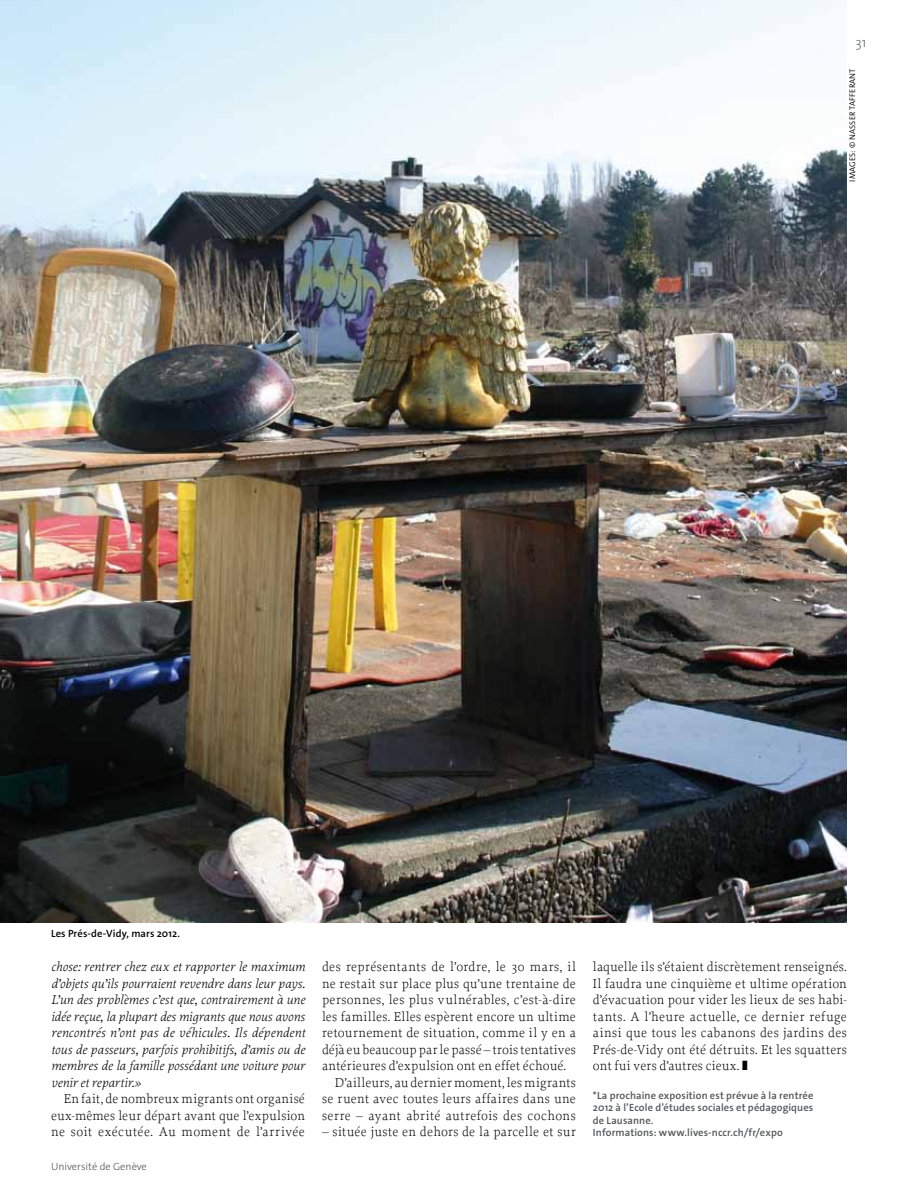
<style>
.page{position:relative;width:898px;height:1204px;background:#fff}
.page>*{position:absolute;margin:0;border:0;box-sizing:border-box;transform-origin:0 0}
.t1{font:300 13.5px/16.5px "Proforma";letter-spacing:.02em;color:#000;text-align:justify}
.t2{font:italic 300 13.5px/16.5px "Proforma";color:#000;text-align:justify}
.t3{font:200 13.5px "The Sans Os F";color:#505559}
.t4{font:600 10.5px/12.6px "The Sans Os F";letter-spacing:.01em;color:#505559}
.t5{font:600 10.5px "The Sans Os F";letter-spacing:.015em;color:#000}
.t6{font:300 10.5px "The Sans Os F";color:#505559}
.t7{font:300 8.25px "The Sans Os F";letter-spacing:.02em;color:#000}
</style>
<div class="page">
<img style="left:0;top:0;width:846px;height:922px">
<p class="t3" style="left:855px;top:34px;width:12px">31</p>
<p class="t7" style="left:846px;top:182px;width:115px;rotate:-90deg">images: © Nasse r Tafferant</p>
<p class="t5" style="left:51px;top:926px;width:130px">Les Prés-de-Vidy, mars 2012.</p>
<p class="t2" style="left:51px;top:958px;width:255px">chose: rentrer chez eux et rapporter le maximum d’objets qu’ils pourraient revendre dans leur pays.<br>L’un des problèmes c’est que, contrairement à une idée reçue, la plupart des migrants que nous avons rencontrés n’ont pas de véhicules. Ils dépendent tous de passeurs, parfois prohibitifs, d’amis ou de membres de la famille possédant une voiture pour venir et repartir.»</p>
<p class="t1" style="left:51px;top:1090px;width:255px;text-indent:13px">En fait, de nombreux migrants ont organisé eux-mêmes leur départ avant que l’expulsion ne soit exécutée. Au moment de l’arrivée</p>
<p class="t6" style="left:51px;top:1159px;width:97px">Université de Genève</p>
<p class="t1" style="left:322px;top:958px;width:255px">des représentants de l’ordre, le 30 mars, il</p>
<p class="t1" style="left:322px;top:974px;width:255px">ne restait sur place plus qu’une trentaine de</p>
<p class="t1" style="left:322px;top:991px;width:255px">personnes, les plus vulnérables, c’est-à-dire</p>
<p class="t1" style="left:322px;top:1007px;width:255px">les familles. Elles espèrent encore un ultime</p>
<p class="t1" style="left:322px;top:1024px;width:255px">retournement de situation, comme il y en a</p>
<p class="t1" style="left:322px;top:1040px;width:255px">déjà eu beaucoup par le passé – trois tentatives</p>
<p class="t1" style="left:322px;top:1057px;width:245px">antérieures d’expulsion ont en effet échoué.</p>
<p class="t1" style="left:334px;top:1073px;width:242px">D’ailleurs, au dernier moment, les migrants</p>
<p class="t1" style="left:322px;top:1090px;width:255px">se ruent avec toutes leurs affaires dans une</p>
<p class="t1" style="left:322px;top:1106px;width:255px">serre – ayant abrité autrefois des cochons</p>
<p class="t1" style="left:322px;top:1123px;width:255px">– située juste en dehors de la parcelle et sur</p>
<p class="t1" style="left:592px;top:958px;width:255px">laquelle ils s’étaient discrètement renseignés.<br>Il faudra une cinquième et ultime opération d’évacuation pour vider les lieux de ses habi&shy;tants. A l’heure actuelle, ce dernier refuge ainsi que tous les cabanons des jardins des Prés-de-Vidy ont été détruits. Et les squatters ont fui vers d’autres cieux.</p>
<p class="t4" style="left:592px;top:1088px;width:222px">*La prochaine exposition est prévue à la rentrée 2012 à l’Ecole d’études sociales et pédagogiques de Lausanne.<br>Informations: www.lives-nccr.ch/fr/expo</p>
</div>
